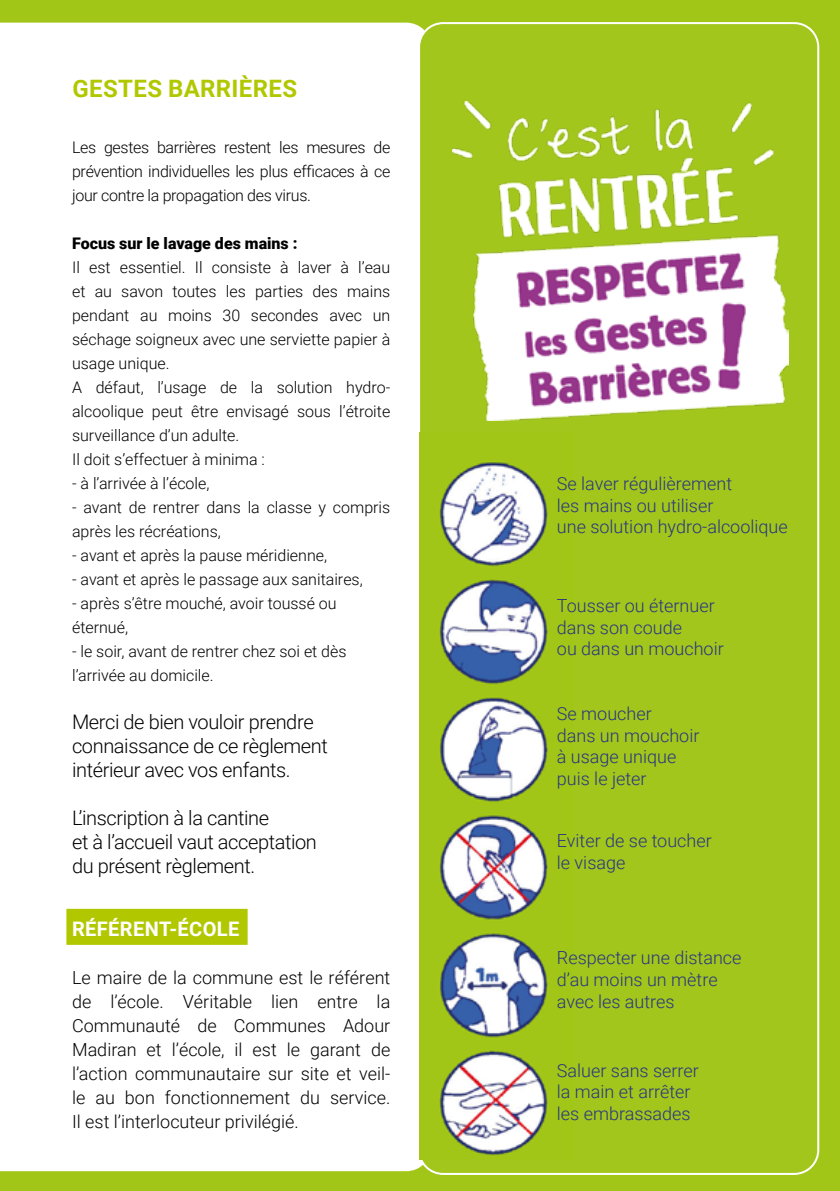
<style>
.page{position:relative;width:840px;height:1191px;background:#fff}
.page>*{position:absolute;margin:0;border:0;box-sizing:border-box;transform-origin:0 0}
.t1{font:700 24px "Roboto";letter-spacing:.015em;color:#b1c800}
.t2{font:300 20px/24px "Roboto";letter-spacing:-.02em;color:#000}
.t3{font:700 20px "Roboto";letter-spacing:.02em;color:#fff}
.t4{font:300 18px/21.6px "Roboto";color:#283583}
.t5{font:300 18px/24px "Roboto";color:#000;text-align:justify}
.t6{font:300 16px/24px "Roboto";color:#000}
.t7{font:900 16px "Roboto";color:#000}
</style>
<div class="page">
<div style="left:0;top:0;width:839px;height:1191px;background:#a2c617"></div>
<div style="left:0;top:23px;width:431px;height:1148px;background:#fff"></div>
<div style="left:66px;top:909px;width:181px;height:36px;background:#b1c800"></div>
<div style="left:419px;top:23px;width:398px;height:1150px;background:#a2c61c;border-radius:24px"></div>
<img style="left:452px;top:102px;width:336px;height:318px">
<img style="left:419px;top:462px;width:129px;height:697px">
<h1 class="t1" style="left:72px;top:72px;width:226px">GESTES BARRIÈRES</h1>
<p class="t6" style="left:72px;top:135px;width:319px;text-align:justify">Les gestes barrières restent les mesures de prévention individuelles les plus efficaces à ce jour contre la propagation des virus.</p>
<p class="t7" style="left:72px;top:232px;width:227px">Focus sur le lavage des mains :</p>
<p class="t6" style="left:72px;top:255px;width:319px">Il est essentiel. Il consiste à laver à l’eau et au savon toutes les parties des mains pendant au moins 30 secondes avec un séchage soigneux avec une serviette papier à usage unique.<br>A défaut, l’usage de la solution hydro&shy;alcoolique peut être envisagé sous l’étroite surveillance d’un adulte.<br>Il doit s’effectuer à minima :</p>
<p class="t6" style="left:72px;top:471px;width:139px">- à l’arrivée à l’école,</p>
<p class="t6" style="left:72px;top:495px;width:319px">- avant de rentrer dans la classe y compris après les récréations,</p>
<p class="t6" style="left:72px;top:543px;width:256px">- avant et après la pause méridienne,</p>
<p class="t6" style="left:72px;top:567px;width:292px">- avant et après le passage aux sanitaires,</p>
<p class="t6" style="left:72px;top:591px;width:266px">- après s’être mouché, avoir toussé ou éternué,</p>
<p class="t6" style="left:72px;top:639px;width:276px">- le soir, avant de rentrer chez soi et dès l’arrivée au domicile.</p>
<p class="t2" style="left:72px;top:709px;width:257px">Merci de bien vouloir prendre connaissance de ce règlement intérieur avec vos enfants.</p>
<p class="t2" style="left:72px;top:805px;width:246px">L’inscription à la cantine<br>et à l’accueil vaut acceptation du présent règlement.</p>
<p class="t3" style="left:72px;top:915px;width:169px">RÉFÉRENT-ÉCOLE</p>
<p class="t5" style="left:72px;top:965px;width:319px">Le maire de la commune est le référent de l’école. Véritable lien entre la Communauté de Communes Adour Madiran et l’école, il est le garant de l’action communautaire sur site et veil&shy;le au bon fonctionnement du service.<br>Il est l’interlocuteur privilégié.</p>
<p class="t4" style="left:556px;top:472px;width:232px">Se laver régulièrement<br>les mains ou utiliser<br>une solution hydro-alcoolique</p>
<p class="t4" style="left:556px;top:594px;width:168px">Tousser ou éternuer dans son coude<br>ou dans un mouchoir</p>
<p class="t4" style="left:556px;top:702px;width:144px">Se moucher<br>dans un mouchoir à usage unique puis le jeter</p>
<p class="t4" style="left:556px;top:829px;width:156px">Eviter de se toucher le visage</p>
<p class="t4" style="left:556px;top:946px;width:186px">Respecter une distance d’au moins un mètre avec les autres</p>
<p class="t4" style="left:556px;top:1058px;width:143px">Saluer sans serrer la main et arrêter les embrassades</p>
</div>
